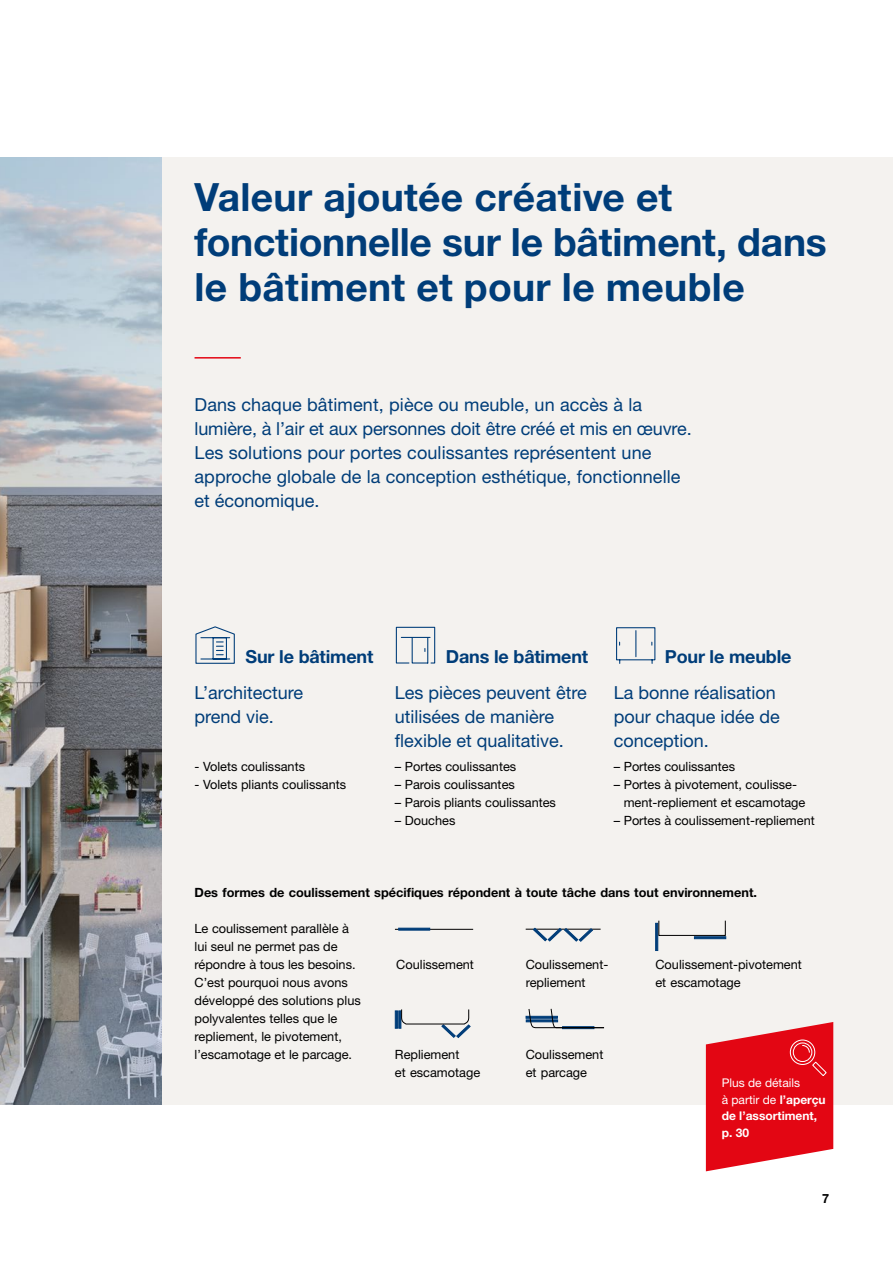
<style>
.page{position:relative;width:893px;height:1263px;background:#fff}
.page>*{position:absolute;margin:0;border:0;box-sizing:border-box;transform-origin:0 0}
.t1{font:700 39px/45px "Helvetica Neue LT Std";letter-spacing:.005em;color:#003d79}
.t2{font:18px/24px "Helvetica Neue LT Std";color:#003d79}
.t3{font:700 18px "Helvetica Neue LT Std";letter-spacing:-.01em;color:#003d79}
.t4{font:12.75px/18px "Helvetica Neue LT Std";color:#000}
.t5{font:700 12.75px "Helvetica Neue LT Std";color:#000}
.t6{font:700 12px/16.5px "Helvetica Neue LT Std";color:#fff}
.s1{font-weight:400}
</style>
<div class="page">
<div style="left:0;top:157px;width:893px;height:948px;background:#f4f2ef"></div>
<svg style="left:706px;top:1022px;width:127px;height:149px;background:#e62c36"></svg>
<div style="left:526px;top:1016px;width:32px;height:2px;background:#003d79;border:1px solid #003d79"></div>
<div style="left:526px;top:1019px;width:32px;height:3px;background:#003d79;border:1px solid #003d79"></div>
<svg style="left:528px;top:1008px;width:77px;height:22px"></svg>
<div style="left:655px;top:923px;width:3px;height:28px;background:#003d79;border:1px solid #003d79"></div>
<div style="left:694px;top:936px;width:32px;height:3px;background:#003d79;border:1px solid #003d79"></div>
<div style="left:658px;top:920px;width:68px;height:16px;border:1px solid #000"></div>
<hr style="left:526px;top:929px;width:75px;height:1px;background:#000">
<svg style="left:532px;top:927px;width:61px;height:15px"></svg>
<div style="left:398px;top:1010px;width:3px;height:18px;background:#003d79;border:1px solid #003d79"></div>
<div style="left:395px;top:1010px;width:3px;height:18px;background:#003d79;border:1px solid #003d79"></div>
<svg style="left:401px;top:1009px;width:70px;height:29px"></svg>
<hr style="left:195px;top:357px;width:46px;height:2px;background:#e30613">
<img style="left:0;top:157px;width:162px;height:948px">
<hr style="left:395px;top:929px;width:78px;height:1px;background:#000">
<hr style="left:398px;top:928px;width:32px;height:2px;background:#003d79">
<svg style="left:616px;top:627px;width:40px;height:37px"></svg>
<svg style="left:195px;top:626px;width:40px;height:38px"></svg>
<svg style="left:395px;top:626px;width:41px;height:38px"></svg>
<h1 class="t1" style="left:195px;top:173px;width:634px">Valeur ajoutée créative et fonctionnelle sur le bâtiment, dans le bâtiment et pour le meuble</h1>
<p class="t2" style="left:195px;top:392px;width:499px">Dans chaque bâtiment, pièce ou meuble, un accès à la lumière, à l’air et aux personnes doit être créé et mis en œuvre.<br>Les solutions pour portes coulissantes représentent une approche globale de la conception esthétique, fonctionnelle et économique.</p>
<h2 class="t3" style="left:246px;top:645px;width:129px">Sur le bâtiment</h2>
<h2 class="t2" style="left:195px;top:680px;width:110px">L’architecture prend vie.</h2>
<p class="t4" style="left:195px;top:757px;width:112px">- Volets coulissants</p>
<p class="t4" style="left:195px;top:775px;width:153px">- Volets pliants coulissants</p>
<h2 class="t3" style="left:446px;top:645px;width:144px">Dans le bâtiment</h2>
<h2 class="t2" style="left:395px;top:680px;width:193px">Les pièces peuvent être utilisées de manière flexible et qualitative.</h2>
<p class="t4" style="left:395px;top:757px;width:123px">– Portes coulissantes</p>
<p class="t4" style="left:395px;top:775px;width:121px">– Parois coulissantes</p>
<p class="t4" style="left:395px;top:793px;width:163px">– Parois pliants coulissantes</p>
<p class="t4" style="left:395px;top:811px;width:62px">– Douches</p>
<h2 class="t3" style="left:665px;top:645px;width:128px">Pour le meuble</h2>
<h2 class="t2" style="left:614px;top:680px;width:168px">La bonne réalisation pour chaque idée de conception.</h2>
<p class="t4" style="left:614px;top:757px;width:123px">– Portes coulissantes</p>
<p class="t4" style="left:624px;top:775px;width:183px;text-indent:-10px">– Portes à pivotement, coulisse&shy;ment-repliement et escamotage</p>
<p class="t4" style="left:614px;top:811px;width:202px">– Portes à coulissement-repliement</p>
<p class="t5" style="left:195px;top:885px;width:564px">Des formes de coulissement spécifiques répondent à toute tâche dans tout environnement.</p>
<p class="t4" style="left:195px;top:919px;width:168px">Le coulissement parallèle à lui seul ne permet pas de répondre à tous les besoins.<br>C’est pourquoi nous avons développé des solutions plus polyvalentes telles que le repliement, le pivotement, l’escamotage et le parcage.</p>
<p class="t4" style="left:396px;top:955px;width:79px">Coulissement</p>
<p class="t4" style="left:655px;top:955px;width:148px">Coulissement-pivotement et escamotage</p>
<p class="t4" style="left:526px;top:955px;width:84px">Coulissement&shy;repliement</p>
<p class="t4" style="left:395px;top:1045px;width:87px">Repliement<br>et escamotage</p>
<p class="t4" style="left:526px;top:1045px;width:79px">Coulissement et parcage</p>
<p class="t6" style="left:722px;top:1074px;width:106px"><span class="s1">Plus de détails<br>à partir de</span> l’aperçu de l’assortiment, p. 30</p>
<p class="t5" style="left:822px;top:1191px;width:9px">7</p>
</div>
